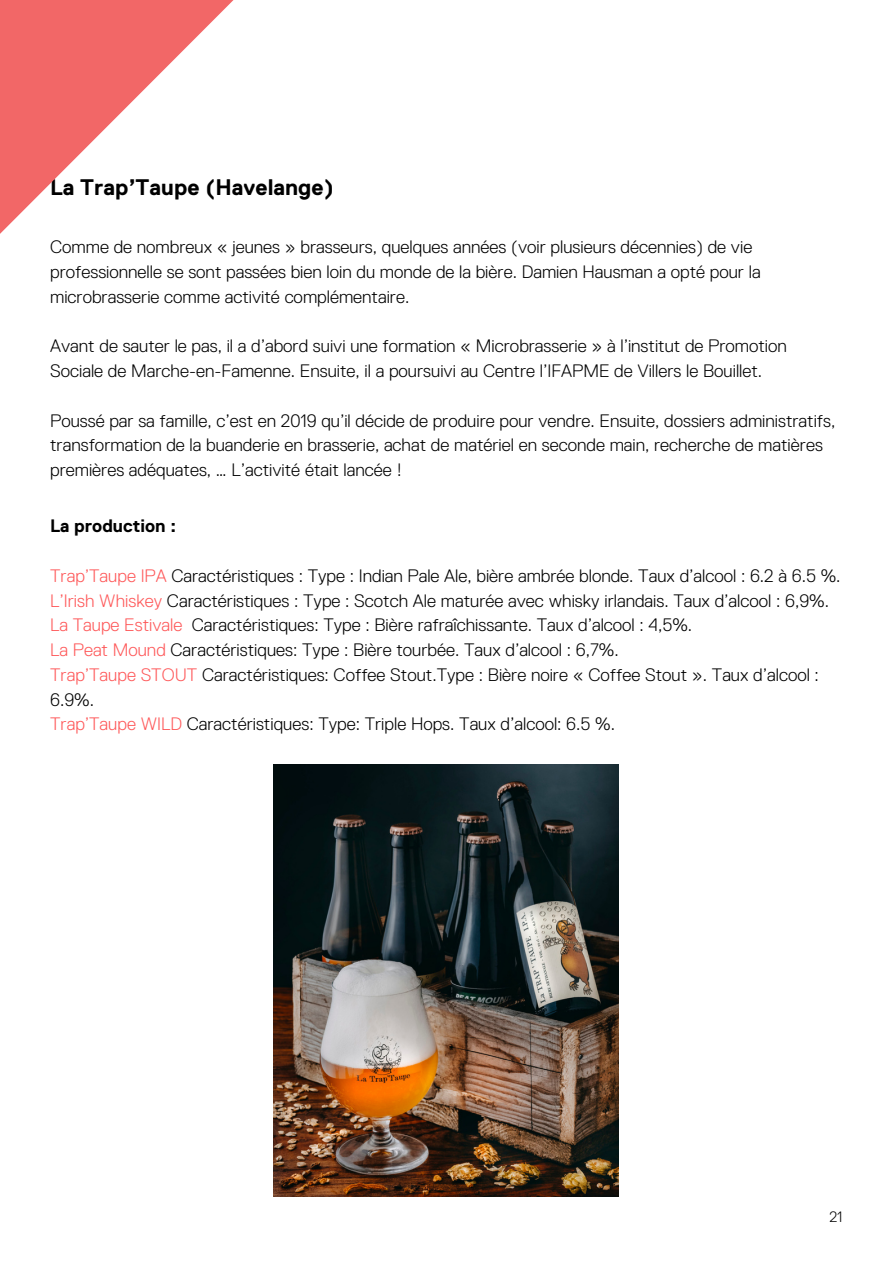
<style>
.page{position:relative;width:893px;height:1264px;background:#fff}
.page>*{position:absolute;margin:0;border:0;box-sizing:border-box;transform-origin:0 0}
.t1{font:700 22.5px "Replica Std";color:#000}
.t2{font:300 18px/24.8px "Replica Std";color:#000}
.t3{font:700 18px "Replica Std";color:#000}
.t4{font:300 15px "Replica Std";color:#000}
.s1{color:#fe595a}
</style>
<div class="page">
<svg style="left:0;top:0;width:233px;height:234px"></svg>
<img style="left:273px;top:764px;width:346px;height:432px">
<p class="t1" style="left:50px;top:175px;width:285px">La Trap’Taupe (Havelange)</p>
<p class="t2" style="left:50px;top:235px;width:712px">Comme de nombreux « jeunes » brasseurs, quelques années (voir plusieurs décennies) de vie professionnelle se sont passées bien loin du monde de la bière. Damien Hausman a opté pour la microbrasserie comme activité complémentaire.</p>
<p class="t2" style="left:50px;top:334px;width:738px">Avant de sauter le pas, il a d’abord suivi une formation « Microbrasserie » à l’institut de Promotion<br>Sociale de Marche-en-Famenne. Ensuite, il a poursuivi au Centre l’IFAPME de Villers le Bouillet.</p>
<p class="t2" style="left:50px;top:408px;width:786px">Poussé par sa famille, c’est en 2019 qu’il décide de produire pour vendre. Ensuite, dossiers administratifs, transformation de la buanderie en brasserie, achat de matériel en seconde main, recherche de matières premières adéquates, … L’activité était lancée !</p>
<p class="t3" style="left:50px;top:516px;width:127px">La production :</p>
<p class="t2" style="left:50px;top:563px;width:791px"><span class="s1">Trap’Taupe IPA</span> Caractéristiques : Type : Indian Pale Ale, bière ambrée blonde. Taux d’alcool : 6.2 à 6.5 %.</p>
<p class="t2" style="left:50px;top:588px;width:780px"><span class="s1">L’Irish Whiskey</span> Caractéristiques : Type : Scotch Ale maturée avec whisky irlandais. Taux d’alcool : 6,9%.</p>
<p class="t2" style="left:50px;top:612px;width:643px"><span class="s1">La Taupe Estivale</span> Caractéristiques: Type : Bière rafraîchissante. Taux d’alcool : 4,5%.</p>
<p class="t2" style="left:50px;top:637px;width:570px"><span class="s1">La Peat Mound</span> Caractéristiques: Type : Bière tourbée. Taux d’alcool : 6,7%.</p>
<p class="t2" style="left:50px;top:662px;width:770px"><span class="s1">Trap’Taupe STOUT</span> Caractéristiques: Coffee Stout.Type : Bière noire « Coffee Stout ». Taux d’alcool :<br>6.9%.</p>
<p class="t2" style="left:50px;top:711px;width:566px"><span class="s1">Trap’Taupe WILD</span> Caractéristiques: Type: Triple Hops. Taux d’alcool: 6.5 %.</p>
<p class="t4" style="left:829px;top:1208px;width:15px">21</p>
</div>
